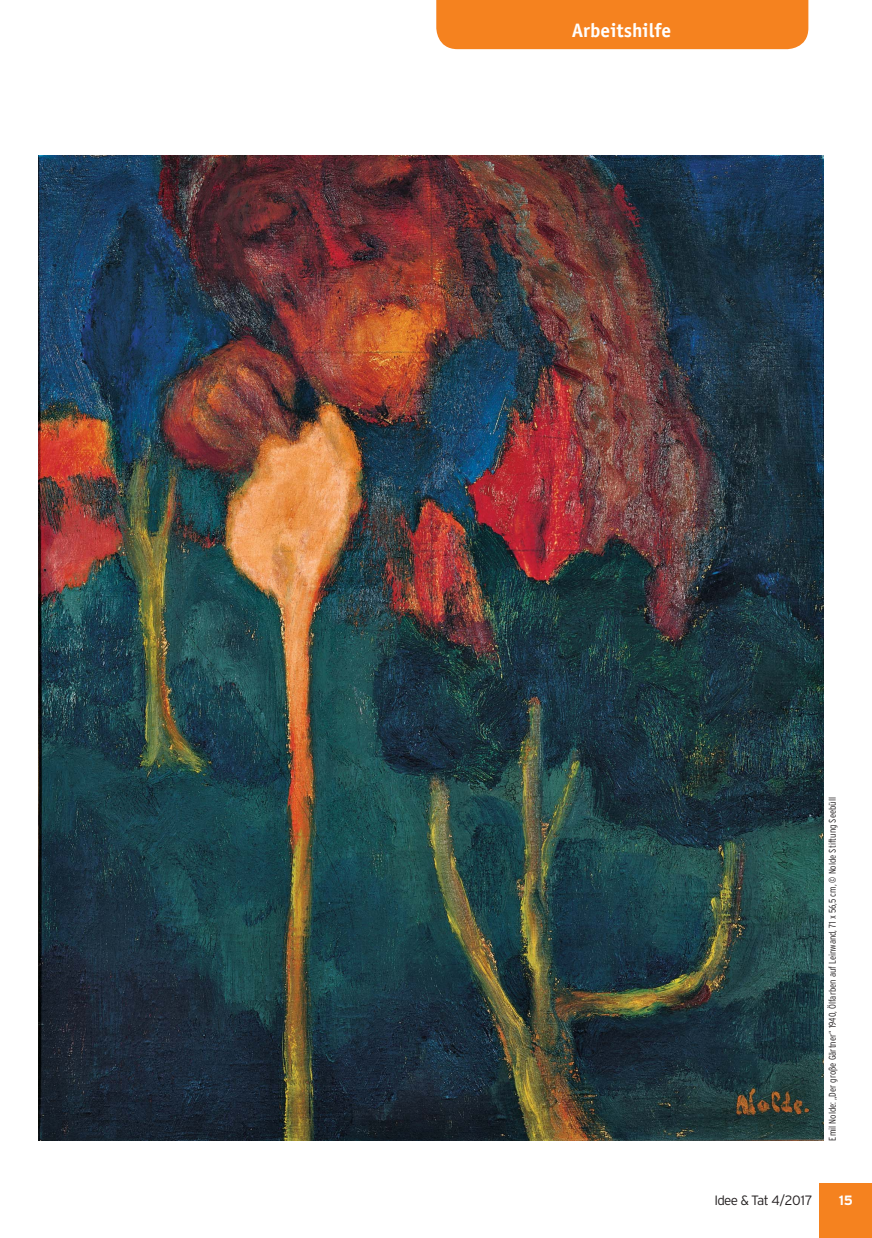
<style>
.page{position:relative;width:872px;height:1238px;background:#fff}
.page>*{position:absolute;margin:0;border:0;box-sizing:border-box;transform-origin:0 0}
.t1{font:700 19.5px "Officina Sans";color:#fff}
.t2{font:300 13.5px "Interstate";letter-spacing:-.05em;color:#231f20}
.t3{font:700 13.5px "Interstate";color:#fff}
.t4{font:300 condensed 9.75px "Interstate";color:#231f20}
</style>
<div class="page">
<img style="left:39px;top:155px;width:784px;height:985px">
<div style="left:436px;top:0;width:372px;height:49px;background:#f5821f"></div>
<div style="left:572px;top:23px;width:99px;height:14px;background:#f5821f"></div>
<div style="left:819px;top:1183px;width:53px;height:54px;background:#f5821f"></div>
<h1 class="t1" style="left:572px;top:23px;width:101px">Arbeitshilfe</h1>
<p class="t4" style="left:829px;top:1140px;width:345px;rotate:-90deg">Emil Nolde: „Der große Gärtner“ 1940, Ölfarben auf Leinwand, 71 x 56,5 cm, © Nolde Stiftung Seebüll</p>
<h2 class="t2" style="left:714px;top:1194px;width:100px">Idee &amp; Tat 4/2017</h2>
<h2 class="t3" style="left:839px;top:1194px;width:16px">15</h2>
</div>
